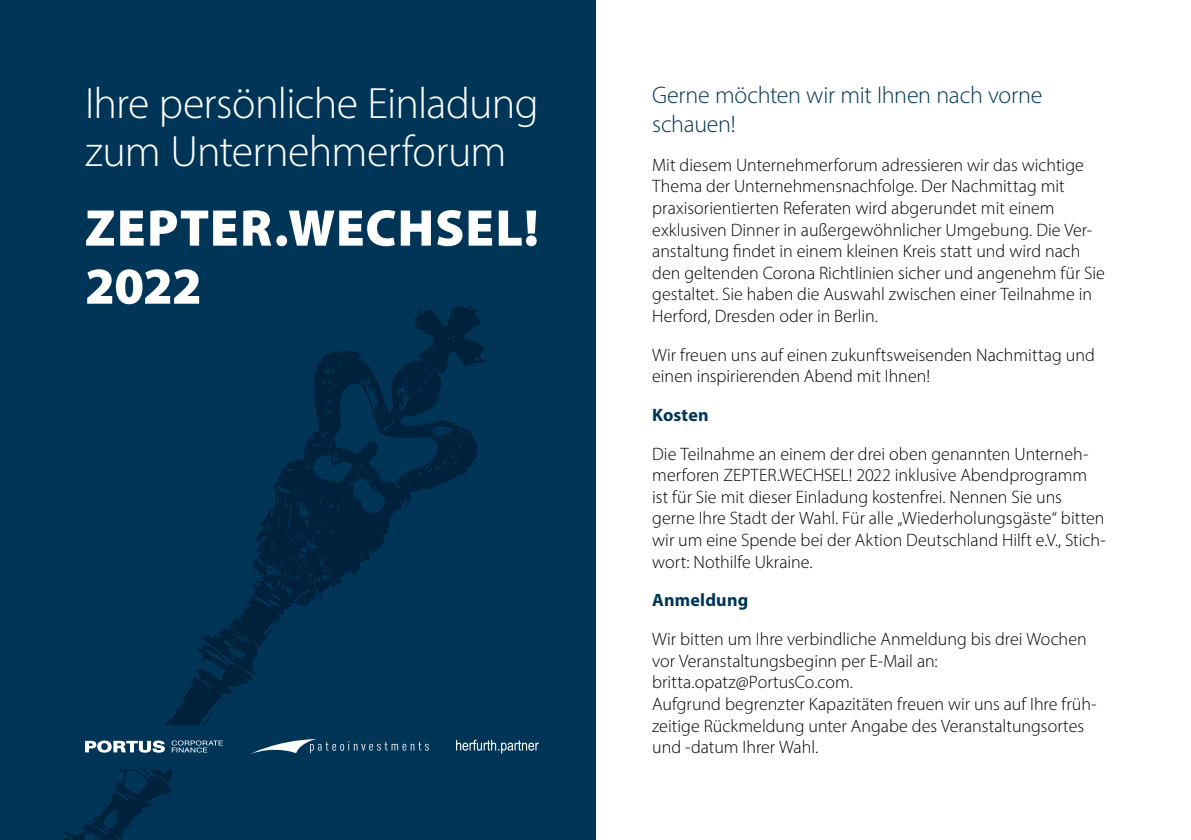
<style>
.page{position:relative;width:1191px;height:840px;background:#fff}
.page>*{position:absolute;margin:0;border:0;box-sizing:border-box;transform-origin:0 0}
.t1{font:52px/58px "Myriad Variable Concept";letter-spacing:.02em;color:#fff}
.t2{font:300 44px/48px "Myriad Pro";letter-spacing:-.015em;color:#fff}
.t3{font:300 24px/28.8px "Myriad Pro";letter-spacing:-.015em;color:#003557}
.t4{font:300 18px/21.6px "Myriad Pro";color:#000}
.t5{font:700 18px "Myriad Pro";letter-spacing:.01em;color:#003656}
</style>
<div class="page">
<div style="left:0;top:0;width:595px;height:839px;background:#003557"></div>
<svg style="left:486px;top:739px;width:53px;height:14px"></svg>
<svg style="left:65px;top:305px;width:421px;height:534px"></svg>
<svg style="left:126px;top:824px;width:7px;height:9px"></svg>
<svg style="left:317px;top:578px;width:26px;height:21px"></svg>
<svg style="left:196px;top:642px;width:5px;height:6px"></svg>
<svg style="left:371px;top:491px;width:6px;height:2px"></svg>
<svg style="left:435px;top:428px;width:11px;height:3px"></svg>
<svg style="left:400px;top:391px;width:10px;height:9px"></svg>
<svg style="left:254px;top:566px;width:23px;height:10px"></svg>
<h2 class="t2" style="left:85px;top:79px;width:455px">Ihre persönliche Einladung zum Unternehmerforum</h2>
<h1 class="t1" style="left:85px;top:199px;width:455px">ZEPTER.WECHSEL!<br>2022</h1>
<h3 class="t3" style="left:652px;top:80px;width:392px">Gerne möchten wir mit Ihnen nach vorne schauen!</h3>
<p class="t4" style="left:652px;top:153px;width:454px">Mit diesem Unternehmerforum adressieren wir das wichtige Thema der Unternehmensnachfolge. Der Nachmittag mit praxisorientierten Referaten wird abgerundet mit einem exklusiven Dinner in außergewöhnlicher Umgebung. Die Ver&shy;anstaltung findet in einem kleinen Kreis statt und wird nach den geltenden Corona Richtlinien sicher und angenehm für Sie gestaltet. Sie haben die Auswahl zwischen einer Teilnahme in Herford, Dresden oder in Berlin.</p>
<p class="t4" style="left:652px;top:343px;width:444px">Wir freuen uns auf einen zukunftsweisenden Nachmittag und einen inspirierenden Abend mit Ihnen!</p>
<p class="t5" style="left:652px;top:403px;width:58px">Kosten</p>
<p class="t4" style="left:652px;top:442px;width:455px">Die Teilnahme an einem der drei oben genannten Unterneh&shy;merforen ZEPTER.WECHSEL! 2022 inklusive Abendprogramm ist für Sie mit dieser Einladung kostenfrei. Nennen Sie uns gerne Ihre Stadt der Wahl. Für alle „Wiederholungsgäste“ bitten wir um eine Spende bei der Aktion Deutschland Hilft e.V., Stich&shy;wort: Nothilfe Ukraine.</p>
<p class="t5" style="left:652px;top:588px;width:98px">Anmeldung</p>
<p class="t4" style="left:652px;top:627px;width:446px">Wir bitten um Ihre verbindliche Anmeldung bis drei Wochen vor Veranstaltungsbeginn per E-Mail an: britta.opatz@PortusCo.com.<br>Aufgrund begrenzter Kapazitäten freuen wir uns auf Ihre früh&shy;zeitige Rückmeldung unter Angabe des Veranstaltungsortes und -datum Ihrer Wahl.</p>
</div>
